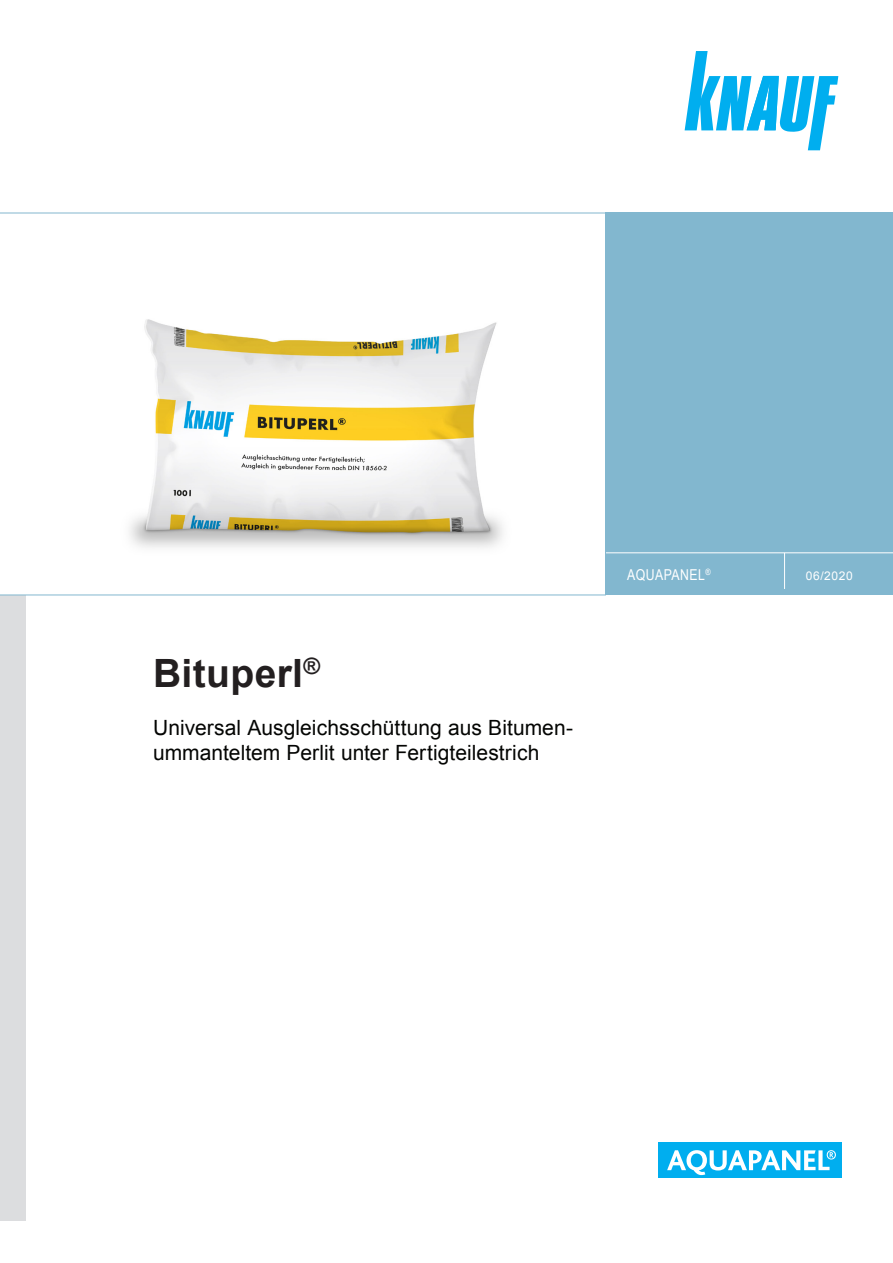
<style>
.page{position:relative;width:893px;height:1263px;background:#fff}
.page>*{position:absolute;margin:0;border:0;box-sizing:border-box;transform-origin:0 0}
.t1{font:700 39px "Arial";letter-spacing:.01em;color:#231f20}
.t2{font:21px/25.2px "Arial";letter-spacing:.005em;color:#040503}
.t3{font:15px "Arial Narrow";letter-spacing:.03em;color:#fff}
.t4{font:12px "Arial";letter-spacing:.05em;color:#fff}
</style>
<div class="page">
<img style="left:77px;top:319px;width:481px;height:276px">
<svg style="left:685px;top:51px;width:153px;height:99px"></svg>
<div style="left:658px;top:1142px;width:184px;height:36px;background:#00aeef"></div>
<svg style="left:667px;top:1150px;width:169px;height:25px"></svg>
<div style="left:606px;top:213px;width:287px;height:382px;background:#82b7cf"></div>
<div style="left:0;top:595px;width:26px;height:625px;background:#dcdddf"></div>
<hr style="left:606px;top:552px;width:287px;height:1px;background:#fff">
<hr style="left:784px;top:553px;width:1px;height:36px;background:#fff">
<hr style="left:0;top:213px;width:606px;height:1px;background:#82b7cf">
<hr style="left:0;top:595px;width:606px;height:1px;background:#82b7cf">
<h1 class="t1" style="left:153px;top:647px;width:169px">Bituperl<sup>®</sup></h1>
<p class="t2" style="left:153px;top:715px;width:422px">Universal Ausgleichsschüttung aus Bitumen&shy;ummanteltem Perlit unter Fertigteilestrich</p>
<p class="t3" style="left:627px;top:563px;width:85px">AQUAPANEL<sup>®</sup></p>
<p class="t4" style="left:806px;top:568px;width:48px">06/2020</p>
</div>
